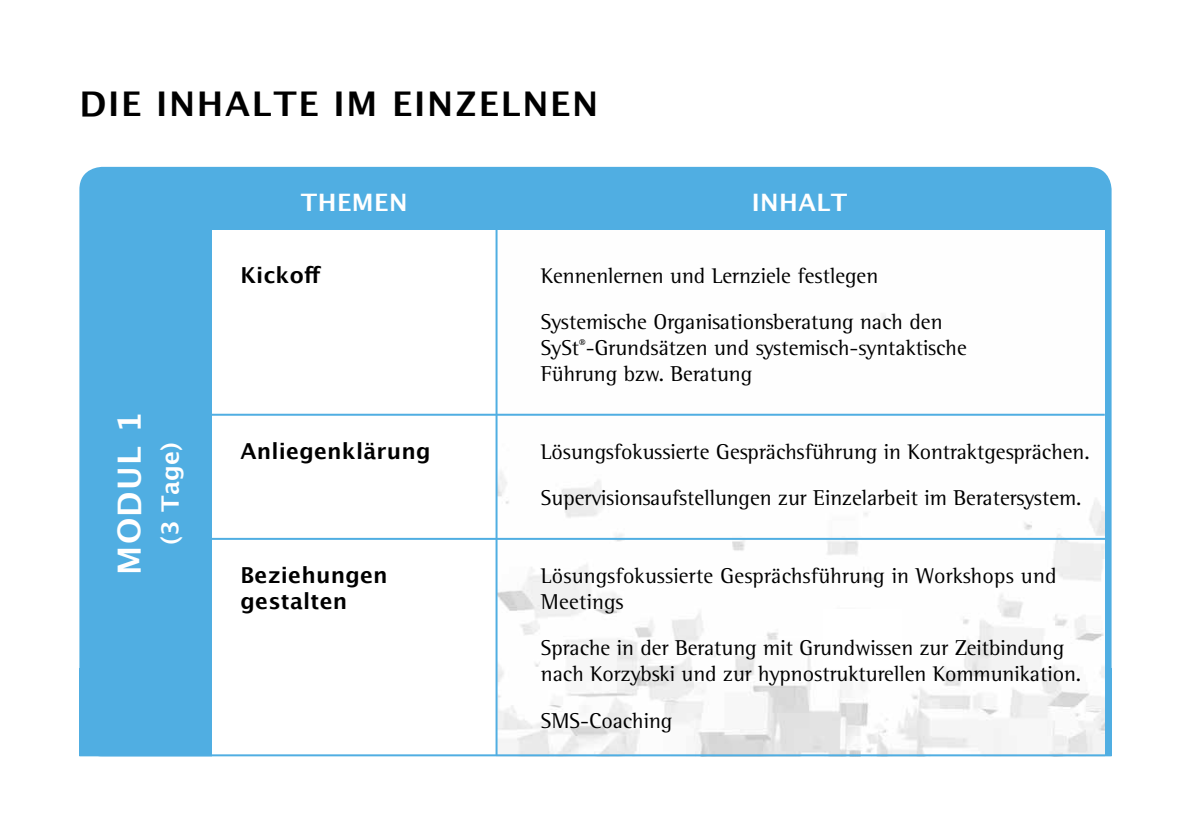
<style>
.page{position:relative;width:1191px;height:840px;background:#fff}
.page>*{position:absolute;margin:0;border:0;box-sizing:border-box;transform-origin:0 0}
.t1{font:700 34px "Lucida Grande";letter-spacing:.05em;color:#000}
.t2{font:700 32px "Lucida Grande";letter-spacing:.04em;color:#fff}
.t3{font:700 24px "Lucida Grande";letter-spacing:.02em;color:#fff}
.t4{font:22px/46px "Rotis Semi Serif";color:#000}
.t5{font:700 22px "Lucida Grande";letter-spacing:.01em;color:#000}
</style>
<div class="page">
<div style="left:79px;top:167px;width:1032px;height:588px;background:#50aee2;border-radius:23px"></div>
<div style="left:79px;top:668px;width:1032px;height:87px;background:#50aee2"></div>
<div style="left:212px;top:230px;width:892px;height:541px;background:#fff"></div>
<img style="left:497px;top:230px;width:607px;height:524px">
<hr style="left:209px;top:537px;width:899px;height:2px;background:#50aee2">
<hr style="left:211px;top:413px;width:893px;height:2px;background:#50aee2">
<hr style="left:495px;top:226px;width:2px;height:529px;background:#50aee2">
<hr style="left:79px;top:754px;width:1032px;height:2px;background:#50aee2">
<div style="left:823px;top:608px;width:79px;height:59px;background:#fff"></div>
<h1 class="t1" style="left:79px;top:76px;width:520px">DIE INHALTE IM EINZELNEN</h1>
<p class="t3" style="left:301px;top:183px;width:108px">THEMEN</p>
<p class="t3" style="left:752px;top:183px;width:97px">INHALT</p>
<h2 class="t2" style="left:103px;top:574px;width:164px;rotate:-90deg">MODUL 1</h2>
<p class="t3" style="left:151px;top:544px;width:104px;rotate:-90deg">(3 Tage)</p>
<p class="t5" style="left:240px;top:257px;width:82px">Kickoff</p>
<p class="t4" style="left:541px;top:252px;width:403px">Kennenlernen und Lernziele festlegen<br>Systemische Organisationsberatung nach den</p>
<p class="t4" style="left:541px;top:334px;width:427px;line-height:26px">SySt<sup>®</sup>-Grundsätzen und systemisch-syntaktische<br>Führung bzw. Beratung</p>
<p class="t5" style="left:240px;top:433px;width:192px">Anliegenklärung</p>
<p class="t4" style="left:541px;top:428px;width:550px">Lösungsfokussierte Gesprächsführung in Kontraktgesprächen.<br>Supervisionsaufstellungen zur Einzelarbeit im Beratersystem.</p>
<p class="t5" style="left:240px;top:557px;width:149px">Beziehungen</p>
<p class="t4" style="left:541px;top:552px;width:517px">Lösungsfokussierte Gesprächsführung in Workshops und</p>
<p class="t5" style="left:240px;top:583px;width:108px">gestalten</p>
<p class="t4" style="left:541px;top:578px;width:524px">Meetings<br>Sprache in der Beratung mit Grundwissen zur Zeitbindung</p>
<p class="t4" style="left:541px;top:650px;width:542px">nach Korzybski und zur hypnostrukturellen Kommunikation.<br>SMS-Coaching</p>
</div>
